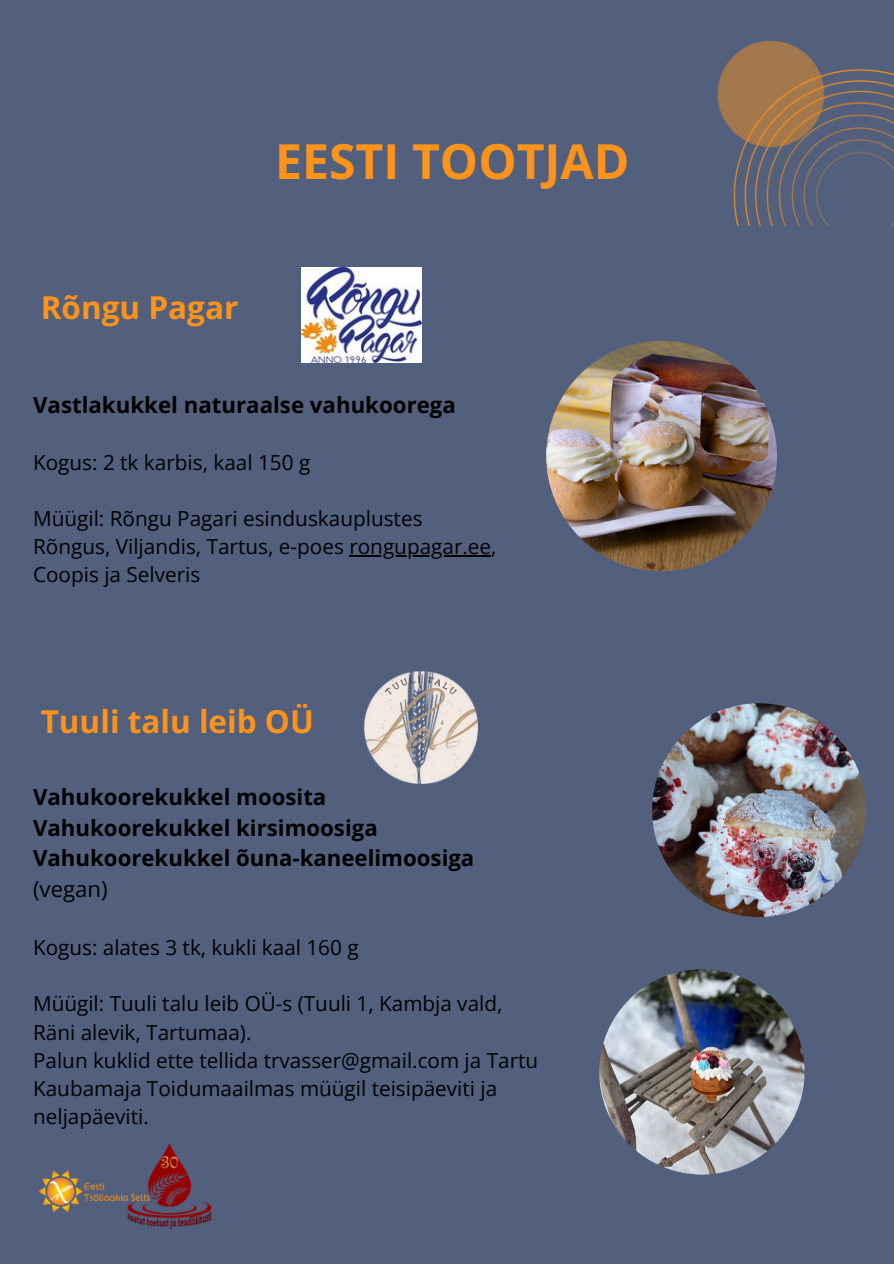
<style>
.page{position:relative;width:894px;height:1264px;background:#fff}
.page>*{position:absolute;margin:0;border:0;box-sizing:border-box;transform-origin:0 0}
.t1{font:700 48.15px "Open Sans";color:#fc931a}
.t2{font:700 31.5px "Open Sans";color:#fc931a}
.t3{font:700 22.2px/30.5px "Open Sans";color:#000}
.t4{font:22.2px "Open Sans";color:#000}
.t5{font:20.7px/28.2px "Open Sans";color:#000}
</style>
<div class="page">
<div style="left:0;top:0;width:893px;height:1263px;background:#52607e"></div>
<img style="left:733px;top:186px;width:160px;height:39px">
<img style="left:717px;top:40px;width:176px;height:146px">
<img style="left:546px;top:340px;width:230px;height:231px">
<img style="left:302px;top:268px;width:119px;height:94px">
<img style="left:599px;top:969px;width:205px;height:205px">
<img style="left:652px;top:703px;width:213px;height:214px">
<img style="left:365px;top:671px;width:112px;height:113px">
<img style="left:38px;top:1143px;width:174px;height:85px">
<hr style="left:349px;top:555px;width:142px;height:1px;background:#000">
<h1 class="t1" style="left:275px;top:127px;width:356px">EESTI TOOTJAD</h1>
<h2 class="t2" style="left:41px;top:285px;width:199px">Rõngu Pagar</h2>
<p class="t3" style="left:33px;top:389px;width:424px">Vastlakukkel naturaalse vahukoorega</p>
<p class="t5" style="left:33px;top:447px;width:278px">Kogus: 2 tk karbis, kaal 150 g</p>
<p class="t5" style="left:33px;top:504px;width:465px">Müügil: Rõngu Pagari esinduskauplustes<br>Rõngus, Viljandis, Tartus, e-poes rongupagar.ee,<br>Coopis ja Selveris</p>
<h2 class="t2" style="left:41px;top:699px;width:274px">Tuuli talu leib OÜ</h2>
<p class="t3" style="left:33px;top:781px;width:442px">Vahukoorekukkel moosita<br>Vahukoorekukkel kirsimoosiga<br>Vahukoorekukkel õuna-kaneelimoosiga</p>
<p class="t4" style="left:33px;top:872px;width:76px">(vegan)</p>
<p class="t5" style="left:33px;top:932px;width:327px">Kogus: alates 3 tk, kukli kaal 160 g</p>
<p class="t5" style="left:33px;top:989px;width:506px">Müügil: Tuuli talu leib OÜ-s (Tuuli 1, Kambja vald, Räni alevik, Tartumaa).<br>Palun kuklid ette tellida trvasser@gmail.com ja Tartu Kaubamaja Toidumaailmas müügil teisipäeviti ja neljapäeviti.</p>
</div>
